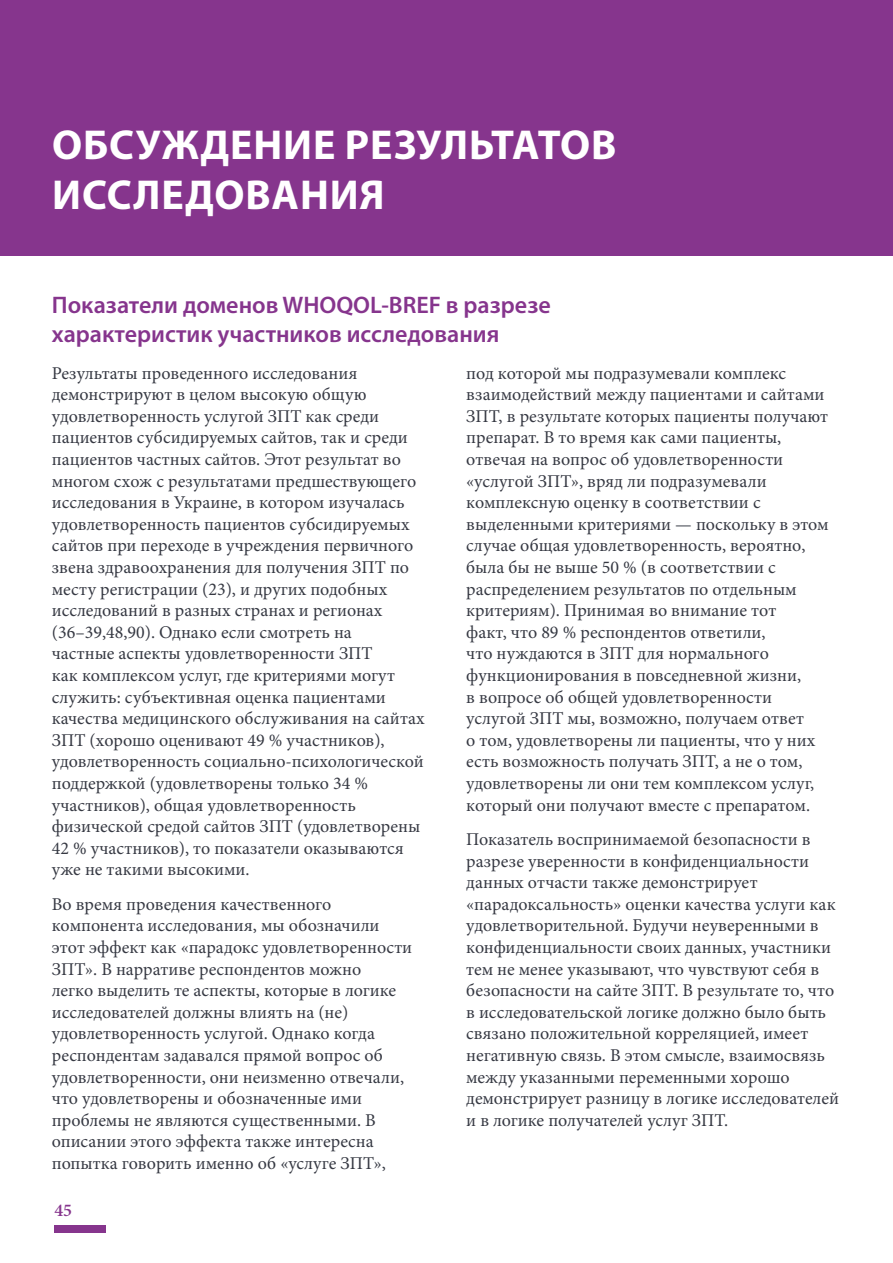
<style>
.page{position:relative;width:893px;height:1263px;background:#fff}
.page>*{position:absolute;margin:0;border:0;box-sizing:border-box;transform-origin:0 0}
.t1{font:700 42px/50.4px "Myriad Pro";letter-spacing:.02em;color:#fff}
.t2{font:600 24px/28.8px "Myriad Pro";color:#86358d}
.t3{font:18px/21.6px "Minion Pro";color:#363943}
.t4{font:600 18px "Minion Pro";color:#86358d}
</style>
<div class="page">
<div style="left:54px;top:1226px;width:52px;height:7px;background:#86358d"></div>
<div style="left:0;top:0;width:893px;height:256px;background:#86358d"></div>
<h1 class="t1" style="left:52px;top:118px;width:566px">ОБСУЖДЕНИЕ РЕЗУЛЬТАТОВ<br>ИССЛЕДОВАНИЯ</h1>
<h2 class="t2" style="left:52px;top:290px;width:500px">Показатели доменов WHOQOL-BREF в разрезе характеристик участников исследования</h2>
<p class="t3" style="left:52px;top:362px;width:374px">Результаты проведенного исследования демонстрируют в целом высокую общую удовлетворенность услугой ЗПТ как среди пациентов субсидируемых сайтов, так и среди пациентов частных сайтов. Этот результат во многом схож с результатами предшествующего исследования в Украине, в котором изучалась удовлетворенность пациентов субсидируемых сайтов при переходе в учреждения первичного звена здравоохранения для получения ЗПТ по месту регистрации (23), и других подобных исследований в разных странах и регионах (36–39,48,90). Однако если смотреть на<br>частные аспекты удовлетворенности ЗПТ<br>как комплексом услуг, где критериями могут служить: субъективная оценка пациентами качества медицинского обслуживания на сайтах ЗПТ (хорошо оценивают 49 % участников), удовлетворенность социально-психологической поддержкой (удовлетворены только 34 % участников), общая удовлетворенность физической средой сайтов ЗПТ (удовлетворены 42 % участников), то показатели оказываются уже не такими высокими.</p>
<p class="t3" style="left:52px;top:893px;width:362px">Во время проведения качественного компонента исследования, мы обозначили этот эффект как «парадокс удовлетворенности ЗПТ». В нарративе респондентов можно<br>легко выделить те аспекты, которые в логике исследователей должны влиять на (не) удовлетворенность услугой. Однако когда респондентам задавался прямой вопрос об удовлетворенности, они неизменно отвечали, что удовлетворены и обозначенные ими проблемы не являются существенными. В описании этого эффекта также интересна попытка говорить именно об «услуге ЗПТ»,</p>
<p class="t3" style="left:466px;top:362px;width:364px">под которой мы подразумевали комплекс взаимодействий между пациентами и сайтами ЗПТ, в результате которых пациенты получают препарат. В то время как сами пациенты, отвечая на вопрос об удовлетворенности «услугой ЗПТ», вряд ли подразумевали комплексную оценку в соответствии с выделенными критериями — поскольку в этом случае общая удовлетворенность, вероятно, была бы не выше 50 % (в соответствии с распределением результатов по отдельным критериям). Принимая во внимание тот<br>факт, что 89 % респондентов ответили,<br>что нуждаются в ЗПТ для нормального функционирования в повседневной жизни,<br>в вопросе об общей удовлетворенности услугой ЗПТ мы, возможно, получаем ответ<br>о том, удовлетворены ли пациенты, что у них есть возможность получать ЗПТ, а не о том, удовлетворены ли они тем комплексом услуг, который они получают вместе с препаратом.</p>
<p class="t3" style="left:466px;top:828px;width:374px">Показатель воспринимаемой безопасности в разрезе уверенности в конфиденциальности данных отчасти также демонстрирует «парадоксальность» оценки качества услуги как удовлетворительной. Будучи неуверенными в конфиденциальности своих данных, участники тем не менее указывают, что чувствуют себя в безопасности на сайте ЗПТ. В результате то, что в исследовательской логике должно было быть связано положительной корреляцией, имеет негативную связь. В этом смысле, взаимосвязь между указанными переменными хорошо демонстрирует разницу в логике исследователей и в логике получателей услуг ЗПТ.</p>
<p class="t4" style="left:54px;top:1198px;width:19px">45</p>
</div>
